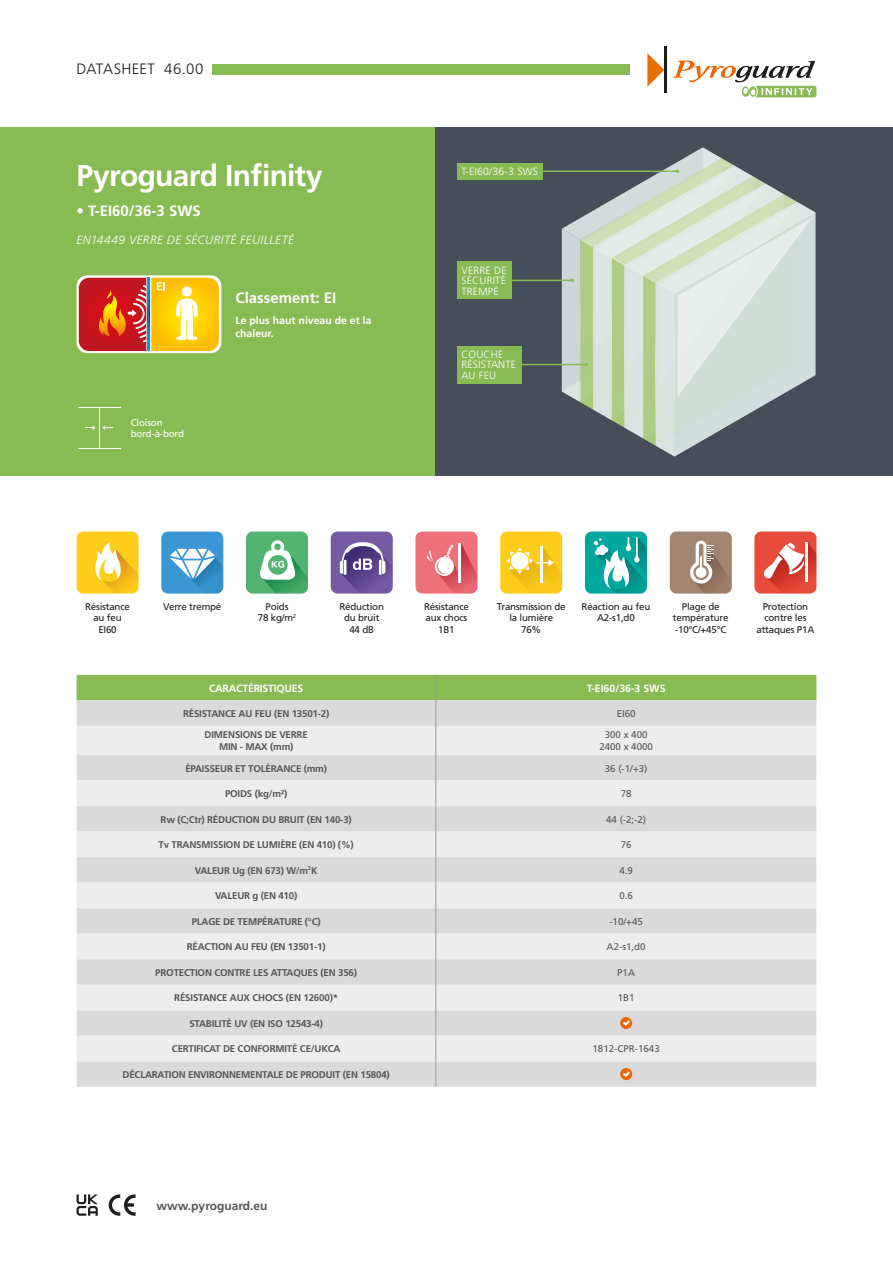
<style>
.page{position:relative;width:893px;height:1263px;background:#fff}
.page>*{position:absolute;margin:0;border:0;box-sizing:border-box;transform-origin:0 0}
.t1{font:700 30px "Frutiger LT Std";letter-spacing:-.025em;color:#fff}
.t2{font:700 15px "Frutiger LT Std";color:#fff}
.t3{font:300 15px "Frutiger LT Std";letter-spacing:.025em;color:#1d1d1b}
.t4{font:italic 300 12px "Frutiger LT Std";letter-spacing:.035em;color:#fff}
.t5{font:700 12px "Frutiger LT Std";color:#575756}
.t6{font:300 10.5px/10.5px "Frutiger LT Std";letter-spacing:.02em;color:#fff;text-align:justify}
.t7{font:700 10.5px/12.6px "Frutiger LT Std";color:#fff}
.t8{font:700 10.5px "Frutiger LT Std";letter-spacing:-.02em;color:#fff}
.t9{font:700 9.75px/11.7px "Frutiger LT Std";letter-spacing:-.02em;color:#575756;text-align:center}
.t10{font:9.75px/11.7px "Frutiger LT Std";letter-spacing:-.02em;color:#1d1d1b;text-align:center}
.t11{font:9.75px/11.7px "Frutiger LT Std";color:#575756;text-align:center}
.t12{font:9.75px/11.7px "Frutiger LT Std";letter-spacing:-.02em;color:#fff}
</style>
<div class="page">
<div style="left:0;top:128px;width:436px;height:348px;background:#89bb55"></div>
<div style="left:436px;top:128px;width:457px;height:348px;background:#464e59"></div>
<svg style="left:647px;top:53px;width:17px;height:34px"></svg>
<hr style="left:664px;top:46px;width:2px;height:47px;background:#1d1d1b">
<svg style="left:673px;top:60px;width:143px;height:37px"></svg>
<div style="left:213px;top:64px;width:417px;height:10px;background:#89bb55"></div>
<svg style="left:77px;top:275px;width:144px;height:78px"></svg>
<svg style="left:79px;top:278px;width:140px;height:73px;background:#df812d"></svg>
<hr style="left:477px;top:364px;width:109px;height:1px;background:#89bb55">
<svg style="left:77px;top:675px;width:739px;height:412px;background:#dde0da"></svg>
<div style="left:246px;top:531px;width:62px;height:63px;background:#51b36f;border-radius:7px"></div>
<svg style="left:259px;top:540px;width:49px;height:54px"></svg>
<div style="left:331px;top:531px;width:62px;height:63px;background:#765ba3;border-radius:7px"></div>
<svg style="left:340px;top:542px;width:53px;height:51px"></svg>
<div style="left:77px;top:531px;width:62px;height:63px;background:#fecc1b;border-radius:7px"></div>
<svg style="left:95px;top:542px;width:44px;height:52px"></svg>
<div style="left:415px;top:531px;width:62px;height:63px;background:#ee717a;border-radius:7px"></div>
<svg style="left:427px;top:543px;width:50px;height:51px"></svg>
<div style="left:500px;top:531px;width:62px;height:63px;background:#fecc1b;border-radius:7px"></div>
<svg style="left:506px;top:546px;width:56px;height:47px"></svg>
<div style="left:670px;top:531px;width:62px;height:62px;background:#a28571;border-radius:7px"></div>
<svg style="left:690px;top:541px;width:42px;height:52px"></svg>
<hr style="left:478px;top:171px;width:199px;height:1px;background:#89bb55">
<div style="left:457px;top:163px;width:85px;height:16px;background:#89bb55"></div>
<div style="left:161px;top:531px;width:62px;height:63px;background:#3a97d3;border-radius:7px"></div>
<svg style="left:170px;top:549px;width:53px;height:44px"></svg>
<div style="left:754px;top:531px;width:62px;height:63px;background:#e64b3c;border-radius:7px"></div>
<svg style="left:760px;top:542px;width:56px;height:52px"></svg>
<hr style="left:478px;top:280px;width:94px;height:1px;background:#89bb55">
<svg style="left:562px;top:147px;width:253px;height:309px"></svg>
<div style="left:585px;top:531px;width:62px;height:63px;background:#00a79d;border-radius:7px"></div>
<svg style="left:594px;top:537px;width:53px;height:57px"></svg>
<hr style="left:78px;top:407px;width:42px;height:1px;background:#fff">
<hr style="left:78px;top:448px;width:42px;height:1px;background:#fff">
<hr style="left:99px;top:407px;width:1px;height:41px;background:#fff">
<svg style="left:85px;top:425px;width:10px;height:5px"></svg>
<svg style="left:102px;top:425px;width:10px;height:5px"></svg>
<div style="left:457px;top:262px;width:55px;height:37px;background:#89bb55"></div>
<div style="left:457px;top:346px;width:64px;height:37px;background:#89bb55"></div>
<svg style="left:109px;top:1194px;width:27px;height:22px"></svg>
<svg style="left:77px;top:1194px;width:21px;height:22px"></svg>
<h2 class="t3" style="left:77px;top:60px;width:129px">DATASHEET 46.00</h2>
<h1 class="t1" style="left:77px;top:158px;width:248px">Pyroguard Infinity</h1>
<h2 class="t2" style="left:77px;top:202px;width:126px">• T-EI60/36-3 SWS</h2>
<p class="t4" style="left:77px;top:232px;width:219px">EN14449 VERRE DE SÉCURITÉ FEUILLETÉ</p>
<p class="t12" style="left:131px;top:416px;width:55px">Cloison bord-à-bord</p>
<h2 class="t2" style="left:236px;top:289px;width:102px">Classement: EI</h2>
<p class="t7" style="left:236px;top:314px;width:137px">Le plus haut niveau de et la chaleur.</p>
<p class="t6" style="left:461px;top:166px;width:78px">T-EI60/36-3 SWS</p>
<p class="t6" style="left:461px;top:265px;width:47px">VERRE DE SÉCURITÉ TREMPÉ</p>
<p class="t6" style="left:461px;top:349px;width:56px;text-align:left">COUCHE<br>RÉSISTANTE<br>AU FEU</p>
<p class="t10" style="left:582px;top:600px;width:70px">Réaction au feu<br>A2-s1,d0</p>
<p class="t10" style="left:85px;top:600px;width:46px">Résistance au feu<br>EI60</p>
<p class="t10" style="left:424px;top:600px;width:46px">Résistance aux chocs<br>1B1</p>
<p class="t10" style="left:497px;top:600px;width:70px">Transmission de la lumière<br>76%</p>
<p class="t10" style="left:673px;top:600px;width:57px">Plage de température -10°C/+45°C</p>
<p class="t10" style="left:258px;top:600px;width:40px">Poids<br>78 kg/m<sup>2</sup></p>
<p class="t10" style="left:339px;top:600px;width:46px">Réduction du bruit<br>44 dB</p>
<p class="t10" style="left:163px;top:600px;width:60px">Verre trempé</p>
<p class="t10" style="left:756px;top:600px;width:60px">Protection contre les attaques P1A</p>
<p class="t8" style="left:209px;top:682px;width:96px">CARACTÉRISTIQUES</p>
<p class="t7" style="left:587px;top:682px;width:80px">T-EI60/36-3 SWS</p>
<p class="t9" style="left:183px;top:708px;width:148px">RÉSISTANCE AU FEU (EN 13501-2)</p>
<p class="t11" style="left:617px;top:708px;width:20px">EI60</p>
<p class="t9" style="left:205px;top:729px;width:105px">DIMENSIONS DE VERRE<br>MIN - MAX (mm)</p>
<p class="t11" style="left:599px;top:729px;width:55px">300 x 400<br>2400 x 4000</p>
<p class="t9" style="left:185px;top:762px;width:143px">ÉPAISSEUR ET TOLÉRANCE (mm)</p>
<p class="t11" style="left:605px;top:762px;width:44px">36 (-1/+3)</p>
<p class="t9" style="left:225px;top:788px;width:64px">POIDS (kg/m²)</p>
<p class="t11" style="left:621px;top:788px;width:12px">78</p>
<p class="t9" style="left:161px;top:813px;width:193px">Rw (C;Ctr) RÉDUCTION DU BRUIT (EN 140-3)</p>
<p class="t11" style="left:606px;top:813px;width:42px">44 (-2;-2)</p>
<p class="t9" style="left:159px;top:839px;width:197px">Tv TRANSMISSION DE LUMIÈRE (EN 410) (%)</p>
<p class="t11" style="left:621px;top:839px;width:12px">76</p>
<p class="t9" style="left:195px;top:864px;width:124px">VALEUR Ug (EN 673) W/m<sup>2</sup>K</p>
<p class="t11" style="left:619px;top:864px;width:15px">4.9</p>
<p class="t9" style="left:215px;top:890px;width:84px">VALEUR g (EN 410)</p>
<p class="t11" style="left:619px;top:890px;width:15px">0.6</p>
<p class="t9" style="left:192px;top:915px;width:131px">PLAGE DE TEMPÉRATURE (°C)</p>
<p class="t11" style="left:609px;top:915px;width:35px">-10/+45</p>
<p class="t9" style="left:187px;top:941px;width:140px">RÉACTION AU FEU (EN 13501-1)</p>
<p class="t11" style="left:607px;top:941px;width:41px">A2-s1,d0</p>
<p class="t9" style="left:155px;top:966px;width:203px">PROTECTION CONTRE LES ATTAQUES (EN 356)</p>
<p class="t11" style="left:617px;top:966px;width:19px">P1A</p>
<p class="t9" style="left:174px;top:992px;width:165px">RÉSISTANCE AUX CHOCS (EN 12600)*</p>
<p class="t11" style="left:618px;top:992px;width:18px">1B1</p>
<p class="t9" style="left:189px;top:1017px;width:135px">STABILITÉ UV (EN ISO 12543-4)</p>
<p class="t9" style="left:172px;top:1043px;width:170px">CERTIFICAT DE CONFORMITÉ CE/UKCA</p>
<p class="t11" style="left:593px;top:1043px;width:69px">1812-CPR-1643</p>
<p class="t9" style="left:123px;top:1068px;width:269px">DÉCLARATION ENVIRONNEMENTALE DE PRODUIT (EN 15804)</p>
<p class="t5" style="left:157px;top:1198px;width:112px">www.pyroguard.eu</p>
</div>
